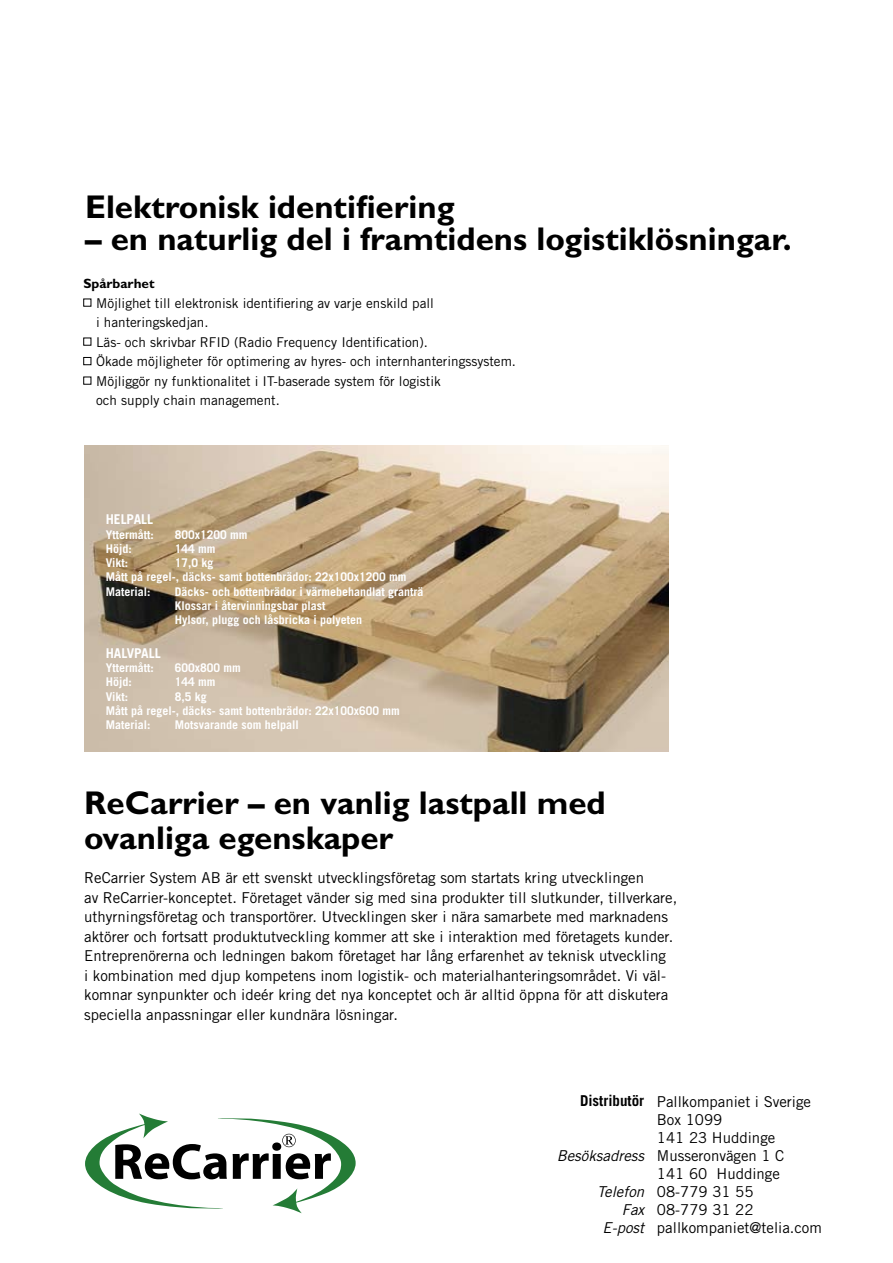
<style>
.page{position:relative;width:893px;height:1263px;background:#fff}
.page>*{position:absolute;margin:0;border:0;box-sizing:border-box;transform-origin:0 0}
.t1{font:700 33px/34.5px "Gill Sans";color:#000}
.t2{font:15px/19.5px "Trade Gothic";color:#000}
.t3{font:italic 15px/17.9px "Trade Gothic";color:#000;text-align:right}
.t4{font:700 15px "Trade Gothic";color:#000}
.t5{font:13.5px/19.5px "Trade Gothic";color:#000}
.t6{font:700 13.5px "Trade Gothic";color:#fff}
.t7{font:700 13.5px "Gill Sans";color:#000}
.t8{font:700 12px/14.2px "Trade Gothic";color:#fff}
</style>
<div class="page">
<div style="left:84px;top:357px;width:7px;height:8px;border:1px solid #000"></div>
<img style="left:85px;top:445px;width:583px;height:307px">
<svg style="left:85px;top:1113px;width:271px;height:100px"></svg>
<h1 class="t1" style="left:85px;top:189px;width:371px">Elektronisk identifiering</h1>
<h1 class="t1" style="left:85px;top:221px;width:708px">– en naturlig del i framtidens logistiklösningar.</h1>
<p class="t7" style="left:83px;top:276px;width:73px">Spårbarhet</p>
<p class="t5" style="left:96px;top:293px;width:421px">Möjlighet till elektronisk identifiering av varje enskild pall<br>i hanteringskedjan.<br>Läs- och skrivbar RFID (Radio Frequency Identification).<br>Ökade möjligheter för optimering av hyres- och internhanteringssystem.<br>Möjliggör ny funktionalitet i IT-baserade system för logistik<br>och supply chain management.</p>
<p class="t6" style="left:106px;top:511px;width:49px">HELPALL</p>
<p class="t8" style="left:106px;top:527px;width:50px">Yttermått:</p>
<p class="t8" style="left:175px;top:527px;width:74px">800x1200 mm</p>
<p class="t8" style="left:106px;top:541px;width:28px">Höjd:</p>
<p class="t8" style="left:175px;top:541px;width:42px">144 mm</p>
<p class="t8" style="left:106px;top:555px;width:24px">Vikt:</p>
<p class="t8" style="left:106px;top:555px;width:302px;text-indent:69px">17,0 kg<br>Mått på regel-, däcks- samt bottenbrädor: 22x100x1200 mm<br>Material:</p>
<p class="t8" style="left:175px;top:584px;width:250px">Däcks- och bottenbrädor i värmebehandlat granträ<br>Klossar i återvinningsbar plast<br>Hylsor, plugg och låsbricka i polyeten</p>
<p class="t6" style="left:106px;top:645px;width:57px">HALVPALL</p>
<p class="t8" style="left:106px;top:661px;width:50px">Yttermått:</p>
<p class="t8" style="left:175px;top:661px;width:68px">600x800 mm</p>
<p class="t8" style="left:106px;top:675px;width:28px">Höjd:</p>
<p class="t8" style="left:175px;top:675px;width:42px">144 mm</p>
<p class="t8" style="left:106px;top:689px;width:24px">Vikt:</p>
<p class="t8" style="left:106px;top:689px;width:296px;text-indent:69px">8,5 kg<br>Mått på regel-, däcks- samt bottenbrädor: 22x100x600 mm<br>Material:</p>
<p class="t8" style="left:175px;top:718px;width:125px">Motsvarande som helpall</p>
<h1 class="t1" style="left:84px;top:785px;width:523px">ReCarrier – en vanlig lastpall med ovanliga egenskaper</h1>
<p class="t2" style="left:84px;top:868px;width:595px">ReCarrier System AB är ett svenskt utvecklingsföretag som startats kring utvecklingen<br>av ReCarrier-konceptet. Företaget vänder sig med sina produkter till slutkunder, tillverkare, uthyrningsföretag och transportörer. Utvecklingen sker i nära samarbete med marknadens aktörer och fortsatt produktutveckling kommer att ske i interaktion med företagets kunder.<br>Entreprenörerna och ledningen bakom företaget har lång erfarenhet av teknisk utveckling<br>i kombination med djup kompetens inom logistik- och materialhanteringsområdet. Vi väl&shy;komnar synpunkter och ideér kring det nya konceptet och är alltid öppna för att diskutera speciella anpassningar eller kundnära lösningar.</p>
<p class="t4" style="left:580px;top:1091px;width:66px">Distributör</p>
<p class="t3" style="left:557px;top:1146px;width:89px">Besöksadress</p>
<p class="t3" style="left:597px;top:1182px;width:48px">Telefon<br>Fax<br>E-post</p>
<p class="t2" style="left:657px;top:1092px;width:166px;line-height:18px">Pallkompaniet i Sverige<br>Box 1099<br>141 23 Huddinge<br>Musseronvägen 1 C<br>141 60 Huddinge<br>08-779 31 55<br>08-779 31 22 pallkompaniet@telia.com</p>
</div>
